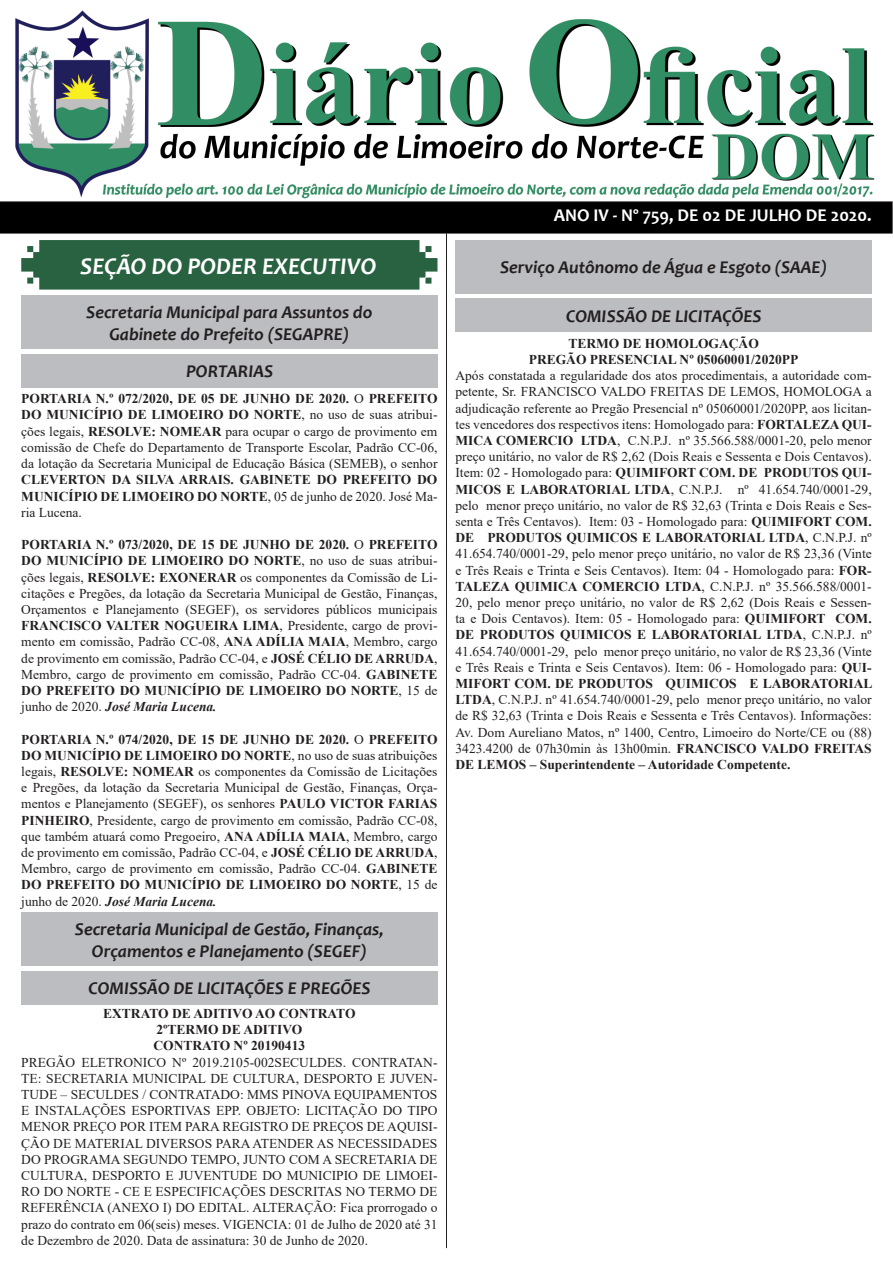
<style>
.page{position:relative;width:893px;height:1263px;background:#fff}
.page>*{position:absolute;margin:0;border:0;box-sizing:border-box;transform-origin:0 0}
.t1{font:italic 700 24px "Candara";color:#fff}
.t2{font:italic 700 18px "Candara";color:#231f20}
.t3{font:700 18px "Candara";color:#fff}
.t4{font:13.5px/16.2px "Times New Roman";color:#231f20;text-align:justify}
.t5{font:700 13.5px "Times New Roman";color:#231f20}
.s1{font-weight:700}
.s2{font-weight:700;font-style:italic}
</style>
<div class="page">
<img style="left:0;top:10px;width:893px;height:224px">
<svg style="left:21px;top:240px;width:416px;height:50px;background:#346a4a"></svg>
<hr style="left:446px;top:233px;width:1px;height:1015px;background:#231f20">
<div style="left:21px;top:913px;width:416px;height:53px;background:#bcbdc0"></div>
<div style="left:22px;top:971px;width:416px;height:33px;background:#bcbdc0"></div>
<div style="left:21px;top:296px;width:416px;height:53px;background:#bcbdc0"></div>
<div style="left:21px;top:354px;width:417px;height:33px;background:#bcbdc0"></div>
<div style="left:455px;top:240px;width:417px;height:53px;background:#bcbdc0"></div>
<div style="left:456px;top:299px;width:416px;height:33px;background:#bcbdc0"></div>
<p class="t1" style="left:80px;top:251px;width:298px">SEÇÃO DO PODER EXECUTIVO</p>
<p class="t2" style="left:86px;top:301px;width:288px">Secretaria Municipal para Assuntos do</p>
<p class="t2" style="left:109px;top:322px;width:241px">Gabinete do Prefeito (SEGAPRE)</p>
<p class="t2" style="left:186px;top:360px;width:89px">PORTARIAS</p>
<p class="t4" style="left:21px;top:390px;width:418px"><span class="s1">PORTARIA N.º 072/2020, DE 05 DE JUNHO DE 2020.</span> O <span class="s1">PREFEITO DO MUNICÍPIO DE LIMOEIRO DO NORTE</span>, no uso de suas atribui&shy;ções legais, <span class="s1">RESOLVE: NOMEAR</span> para ocupar o cargo de provimento em comissão de Chefe do Departamento de Transporte Escolar, Padrão CC-06, da lotação da Secretaria Municipal de Educação Básica (SEMEB), o senhor <span class="s1">CLEVERTON DA SILVA ARRAIS. GABINETE DO PREFEITO DO MUNICÍPIO DE LIMOEIRO DO NORTE</span>, 05 de junho de 2020. José Ma&shy;ria Lucena.</p>
<p class="t4" style="left:21px;top:536px;width:418px"><span class="s1">PORTARIA N.º 073/2020, DE 15 DE JUNHO DE 2020.</span> O <span class="s1">PREFEITO DO MUNICÍPIO DE LIMOEIRO DO NORTE</span>, no uso de suas atribui&shy;ções legais, <span class="s1">RESOLVE: EXONERAR</span> os componentes da Comissão de Li&shy;citações e Pregões, da lotação da Secretaria Municipal de Gestão, Finanças, Orçamentos e Planejamento (SEGEF), os servidores públicos municipais <span class="s1">FRANCISCO VALTER NOGUEIRA LIMA</span>, Presidente, cargo de provi&shy;mento em comissão, Padrão CC-08, <span class="s1">ANA ADÍLIA MAIA</span>, Membro, cargo de provimento em comissão, Padrão CC-04, e <span class="s1">JOSÉ CÉLIO DE ARRUDA</span>, Membro, cargo de provimento em comissão, Padrão CC-04. <span class="s1">GABINETE DO PREFEITO DO MUNICÍPIO DE LIMOEIRO DO NORTE</span>, 15 de junho de 2020. <span class="s2">José Maria Lucena.</span></p>
<p class="t4" style="left:21px;top:730px;width:418px"><span class="s1">PORTARIA N.º 074/2020, DE 15 DE JUNHO DE 2020.</span> O <span class="s1">PREFEITO DO MUNICÍPIO DE LIMOEIRO DO NORTE</span>, no uso de suas atribuições legais, <span class="s1">RESOLVE: NOMEAR</span> os componentes da Comissão de Licitações e Pregões, da lotação da Secretaria Municipal de Gestão, Finanças, Orça&shy;mentos e Planejamento (SEGEF), os senhores <span class="s1">PAULO VICTOR FARIAS PINHEIRO</span>, Presidente, cargo de provimento em comissão, Padrão CC-08, que também atuará como Pregoeiro, <span class="s1">ANA ADÍLIA MAIA</span>, Membro, cargo de provimento em comissão, Padrão CC-04, e <span class="s1">JOSÉ CÉLIO DE ARRUDA</span>, Membro, cargo de provimento em comissão, Padrão CC-04. <span class="s1">GABINETE DO PREFEITO DO MUNICÍPIO DE LIMOEIRO DO NORTE</span>, 15 de junho de 2020. <span class="s2">José Maria Lucena.</span></p>
<p class="t2" style="left:75px;top:918px;width:310px">Secretaria Municipal de Gestão, Finanças,</p>
<p class="t2" style="left:92px;top:939px;width:276px">Orçamentos e Planejamento (SEGEF)</p>
<p class="t2" style="left:89px;top:977px;width:283px">COMISSÃO DE LICITAÇÕES E PREGÕES</p>
<p class="t5" style="left:103px;top:1004px;width:254px">EXTRATO DE ADITIVO AO CONTRATO</p>
<p class="t5" style="left:156px;top:1020px;width:147px">2ºTERMO DE ADITIVO</p>
<p class="t5" style="left:153px;top:1036px;width:153px">CONTRATO Nº 20190413</p>
<p class="t4" style="left:21px;top:1053px;width:418px">PREGÃO ELETRONICO Nº 2019.2105-002SECULDES. CONTRATAN-TE: SECRETARIA MUNICIPAL DE CULTURA, DESPORTO E JUVEN-TUDE – SECULDES / CONTRATADO: MMS PINOVA EQUIPAMENTOS E INSTALAÇÕES ESPORTIVAS EPP. OBJETO: LICITAÇÃO DO TIPO MENOR PREÇO POR ITEM PARA REGISTRO DE PREÇOS DE AQUISI-ÇÃO DE MATERIAL DIVERSOS PARA ATENDER AS NECESSIDADES DO PROGRAMA SEGUNDO TEMPO, JUNTO COM A SECRETARIA DE CULTURA, DESPORTO E JUVENTUDE DO MUNICIPIO DE LIMOEI-RO DO NORTE - CE E ESPECIFICAÇÕES DESCRITAS NO TERMO DE REFERÊNCIA (ANEXO I) DO EDITAL. ALTERAÇÃO: Fica prorrogado o prazo do contrato em 06(seis) meses. VIGENCIA: 01 de Julho de 2020 até 31 de Dezembro de 2020. Data de assinatura: 30 de Junho de 2020.</p>
<p class="t3" style="left:554px;top:204px;width:319px">ANO IV - Nº 759, DE 02 DE JULHO DE 2020.</p>
<p class="t2" style="left:500px;top:256px;width:328px">Serviço Autônomo de Água e Esgoto (SAAE)</p>
<p class="t2" style="left:566px;top:305px;width:197px">COMISSÃO DE LICITAÇÕES</p>
<p class="t5" style="left:568px;top:333px;width:192px">TERMO DE HOMOLOGAÇÃO</p>
<p class="t5" style="left:529px;top:350px;width:271px">PREGÃO PRESENCIAL Nº 05060001/2020PP</p>
<p class="t4" style="left:455px;top:367px;width:418px">Após constatada a regularidade dos atos procedimentais, a autoridade com&shy;petente, Sr. FRANCISCO VALDO FREITAS DE LEMOS, HOMOLOGA a adjudicação referente ao Pregão Presencial nº 05060001/2020PP, aos licitan&shy;tes vencedores dos respectivos itens: Homologado para: <span class="s1">FORTALEZA QUI-MICA COMERCIO LTDA</span>, C.N.P.J. nº 35.566.588/0001-20, pelo menor preço unitário, no valor de R$ 2,62 (Dois Reais e Sessenta e Dois Centavos).<br>Item: 02 - Homologado para: <span class="s1">QUIMIFORT COM. DE PRODUTOS QUI-MICOS E LABORATORIAL LTDA</span>, C.N.P.J. nº 41.654.740/0001-29, pelo menor preço unitário, no valor de R$ 32,63 (Trinta e Dois Reais e Ses&shy;senta e Três Centavos). Item: 03 - Homologado para: <span class="s1">QUIMIFORT COM.<br>DE PRODUTOS QUIMICOS E LABORATORIAL LTDA</span>, C.N.P.J. nº 41.654.740/0001-29, pelo menor preço unitário, no valor de R$ 23,36 (Vinte e Três Reais e Trinta e Seis Centavos). Item: 04 - Homologado para: <span class="s1">FOR-TALEZA QUIMICA COMERCIO LTDA</span>, C.N.P.J. nº 35.566.588/0001- 20, pelo menor preço unitário, no valor de R$ 2,62 (Dois Reais e Sessen&shy;ta e Dois Centavos). Item: 05 - Homologado para: <span class="s1">QUIMIFORT COM.<br>DE PRODUTOS QUIMICOS E LABORATORIAL LTDA</span>, C.N.P.J. nº 41.654.740/0001-29, pelo menor preço unitário, no valor de R$ 23,36 (Vinte e Três Reais e Trinta e Seis Centavos). Item: 06 - Homologado para: <span class="s1">QUI-MIFORT COM. DE PRODUTOS QUIMICOS E LABORATORIAL LTDA</span>, C.N.P.J. nº 41.654.740/0001-29, pelo menor preço unitário, no valor de R$ 32,63 (Trinta e Dois Reais e Sessenta e Três Centavos). Informações:<br>Av. Dom Aureliano Matos, nº 1400, Centro, Limoeiro do Norte/CE ou (88)<br>3423.4200 de 07h30min às 13h00min. <span class="s1">FRANCISCO VALDO FREITAS DE LEMOS – Superintendente – Autoridade Competente.</span></p>
</div>
